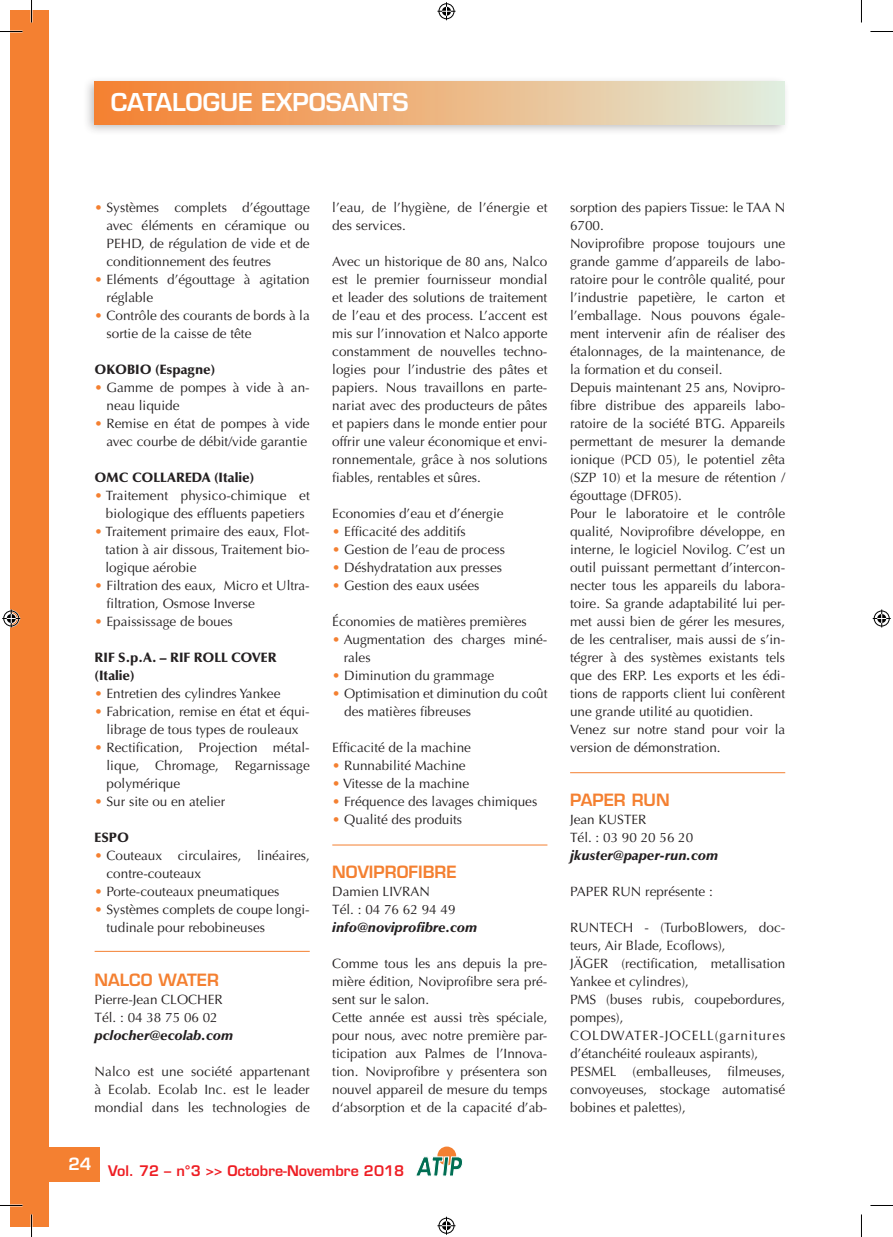
<style>
.page{position:relative;width:893px;height:1237px;background:#fff}
.page>*{position:absolute;margin:0;border:0;box-sizing:border-box;transform-origin:0 0}
.t1{font:600 24px "Eurostile";letter-spacing:-.005em;color:#fff}
.t2{font:600 16.5px "Eurostile";color:#f48031}
.t3{font:600 14.25px "Eurostile";color:#ee1d23}
.t4{font:13.5px/18px "Optima";color:#231f20}
.t5{font:900 13.5px/18px "Optima";color:#231f20}
.t6{font:italic 900 13.5px "Optima";color:#231f20}
.s1{color:#f48031}
</style>
<div class="page">
<div style="left:437px;top:1146px;width:19px;height:19px;background:#f48031;border-radius:50%"></div>
<svg style="left:416px;top:1156px;width:47px;height:20px"></svg>
<div style="left:82px;top:76px;width:707px;height:60px;background:#231f20;opacity:.3"></div>
<div style="left:95px;top:82px;width:688px;height:42px;background:linear-gradient(to right,#f6802e,#e2ecdb)"></div>
<div style="left:10px;top:10px;width:39px;height:1216px;background:#f48031"></div>
<div style="left:32px;top:1147px;width:68px;height:34px;background:#f48031"></div>
<hr style="left:95px;top:951px;width:214px;height:1px;background:#f48031">
<hr style="left:332px;top:844px;width:215px;height:1px;background:#f48031">
<hr style="left:570px;top:772px;width:215px;height:1px;background:#f48031">
<hr style="left:0;top:1204px;width:22px;height:2px;background:#fff">
<svg style="left:0;top:31px;width:22px;height:1px"></svg>
<svg style="left:870px;top:31px;width:22px;height:1px"></svg>
<svg style="left:0;top:1205px;width:22px;height:1px"></svg>
<svg style="left:870px;top:1205px;width:22px;height:1px"></svg>
<svg style="left:31px;top:0;width:1px;height:22px"></svg>
<svg style="left:31px;top:1214px;width:1px;height:23px"></svg>
<svg style="left:437px;top:2px;width:18px;height:18px"></svg>
<svg style="left:437px;top:1216px;width:18px;height:18px"></svg>
<svg style="left:2px;top:609px;width:18px;height:18px"></svg>
<svg style="left:872px;top:609px;width:18px;height:18px"></svg>
<h1 class="t1" style="left:111px;top:87px;width:299px">CATALOGUE EXPOSANTS</h1>
<p class="t4" style="left:106px;top:198px;width:204px;text-align:justify;text-indent:-12px"><span class="s1">•</span> Systèmes complets d’égouttage avec éléments en céramique ou PEHD, de régulation de vide et de conditionnement des feutres</p>
<p class="t4" style="left:106px;top:270px;width:204px;text-indent:-12px"><span class="s1">•</span> Eléments d’égouttage à agitation réglable</p>
<p class="t4" style="left:106px;top:306px;width:204px;text-indent:-12px"><span class="s1">•</span> Contrôle des courants de bords à la sortie de la caisse de tête</p>
<p class="t5" style="left:95px;top:360px;width:122px">OKOBIO (Espagne)</p>
<p class="t4" style="left:106px;top:378px;width:204px;text-indent:-12px"><span class="s1">•</span> Gamme de pompes à vide à an&shy;neau liquide</p>
<p class="t4" style="left:95px;top:414px;width:216px;text-align:right"><span class="s1">•</span> Remise en état de pompes à vide avec courbe de débit/vide garantie</p>
<p class="t5" style="left:95px;top:468px;width:161px">OMC COLLAREDA (Italie)</p>
<p class="t4" style="left:95px;top:486px;width:216px;text-align:center"><span class="s1">•</span> Traitement physico-chimique et biologique des effluents papetiers</p>
<p class="t4" style="left:105px;top:522px;width:206px;text-align:justify;text-indent:-11px"><span class="s1">•</span> Traitement primaire des eaux, Flot&shy;tation à air dissous, Traitement bio&shy;logique aérobie</p>
<p class="t4" style="left:106px;top:576px;width:205px;text-indent:-12px"><span class="s1">•</span> Filtration des eaux, Micro et Ultra&shy;filtration, Osmose Inverse</p>
<p class="t4" style="left:95px;top:612px;width:139px"><span class="s1">•</span> Epaississage de boues</p>
<p class="t5" style="left:95px;top:648px;width:183px">RIF S.p.A. – RIF ROLL COVER (Italie)</p>
<p class="t4" style="left:95px;top:684px;width:187px"><span class="s1">•</span> Entretien des cylindres Yankee</p>
<p class="t4" style="left:95px;top:702px;width:216px;text-align:center"><span class="s1">•</span> Fabrication, remise en état et équi&shy;librage de tous types de rouleaux</p>
<p class="t4" style="left:106px;top:738px;width:205px;text-align:justify;text-indent:-12px"><span class="s1">•</span> Rectification, Projection métal&shy;lique, Chromage, Regarnissage polymérique</p>
<p class="t4" style="left:95px;top:792px;width:132px"><span class="s1">•</span> Sur site ou en atelier</p>
<p class="t5" style="left:95px;top:828px;width:36px">ESPO</p>
<p class="t4" style="left:106px;top:846px;width:205px;text-indent:-12px"><span class="s1">•</span> Couteaux circulaires, linéaires, contre-couteaux</p>
<p class="t4" style="left:95px;top:882px;width:186px"><span class="s1">•</span> Porte-couteaux pneumatiques</p>
<p class="t4" style="left:106px;top:900px;width:204px;text-indent:-12px"><span class="s1">•</span> Systèmes complets de coupe longi&shy;tudinale pour rebobineuses</p>
<p class="t2" style="left:95px;top:969px;width:126px">NALCO WATER</p>
<p class="t4" style="left:95px;top:990px;width:130px">Pierre-Jean CLOCHER<br>Tél. : 04 38 75 06 02</p>
<p class="t6" style="left:95px;top:1027px;width:140px">pclocher@ecolab.com</p>
<p class="t4" style="left:95px;top:1062px;width:216px;text-align:justify">Nalco est une société appartenant à Ecolab. Ecolab Inc. est le leader mondial dans les technologies de</p>
<p class="t4" style="left:332px;top:198px;width:216px">l’eau, de l’hygiène, de l’énergie et des services.</p>
<p class="t4" style="left:332px;top:252px;width:216px;text-align:justify">Avec un historique de 80 ans, Nalco est le premier fournisseur mondial et leader des solutions de traitement de l’eau et des process. L’accent est mis sur l’innovation et Nalco apporte constamment de nouvelles techno&shy;logies pour l’industrie des pâtes et papiers. Nous travaillons en parte&shy;nariat avec des producteurs de pâtes et papiers dans le monde entier pour offrir une valeur économique et envi&shy;ronnementale, grâce à nos solutions fiables, rentables et sûres.</p>
<p class="t4" style="left:332px;top:504px;width:173px">Economies d’eau et d’énergie</p>
<p class="t4" style="left:332px;top:522px;width:135px"><span class="s1">•</span> Efficacité des additifs</p>
<p class="t4" style="left:332px;top:540px;width:174px"><span class="s1">•</span> Gestion de l’eau de process</p>
<p class="t4" style="left:332px;top:558px;width:171px"><span class="s1">•</span> Déshydratation aux presses</p>
<p class="t4" style="left:332px;top:576px;width:148px"><span class="s1">•</span> Gestion des eaux usées</p>
<p class="t4" style="left:332px;top:612px;width:196px">Économies de matières premières</p>
<p class="t4" style="left:343px;top:630px;width:205px;text-indent:-11px"><span class="s1">•</span> Augmentation des charges miné&shy;rales</p>
<p class="t4" style="left:332px;top:666px;width:163px"><span class="s1">•</span> Diminution du grammage</p>
<p class="t4" style="left:344px;top:684px;width:205px;text-indent:-12px"><span class="s1">•</span> Optimisation et diminution du coût des matières fibreuses</p>
<p class="t4" style="left:332px;top:738px;width:140px">Efficacité de la machine</p>
<p class="t4" style="left:332px;top:756px;width:135px"><span class="s1">•</span> Runnabilité Machine</p>
<p class="t4" style="left:332px;top:774px;width:138px"><span class="s1">•</span> Vitesse de la machine</p>
<p class="t4" style="left:332px;top:792px;width:206px"><span class="s1">•</span> Fréquence des lavages chimiques</p>
<p class="t4" style="left:332px;top:810px;width:131px"><span class="s1">•</span> Qualité des produits</p>
<p class="t2" style="left:332px;top:861px;width:126px">NOVIPROFIBRE</p>
<p class="t4" style="left:332px;top:882px;width:125px">Damien LIVRAN<br>Tél. : 04 76 62 94 49</p>
<p class="t6" style="left:332px;top:919px;width:146px">info@noviprofibre.com</p>
<p class="t4" style="left:332px;top:954px;width:216px">Comme tous les ans depuis la pre&shy;mière édition, Noviprofibre sera pré&shy;sent sur le salon.<br>Cette année est aussi très spéciale, pour nous, avec notre première par&shy;ticipation aux Palmes de l’Innova&shy;tion. Noviprofibre y présentera son nouvel appareil de mesure du temps d‘absorption et de la capacité d’ab-</p>
<p class="t3" style="left:68px;top:1161px;width:337px"><sup>24</sup> Vol. 72 – n°3 &gt;&gt; Octobre-Novembre 2018</p>
<p class="t3" style="left:139px;top:1161px;width:245px">65 - n°3 &gt;&gt; Août-Septembre 2011</p>
<p class="t4" style="left:570px;top:198px;width:216px">sorption des papiers Tissue: le TAA N 6700.<br>Noviprofibre propose toujours une grande gamme d’appareils de labo&shy;ratoire pour le contrôle qualité, pour l’industrie papetière, le carton et l’emballage. Nous pouvons égale&shy;ment intervenir afin de réaliser des étalonnages, de la maintenance, de la formation et du conseil.<br>Depuis maintenant 25 ans, Novipro&shy;fibre distribue des appareils labo&shy;ratoire de la société BTG. Appareils permettant de mesurer la demande ionique (PCD 05), le potentiel zêta (SZP 10) et la mesure de rétention / égouttage (DFR05).<br>Pour le laboratoire et le contrôle qualité, Noviprofibre développe, en interne, le logiciel Novilog. C’est un outil puissant permettant d’intercon&shy;necter tous les appareils du labora&shy;toire. Sa grande adaptabilité lui per&shy;met aussi bien de gérer les mesures, de les centraliser, mais aussi de s’in&shy;tégrer à des systèmes existants tels que des ERP. Les exports et les édi&shy;tions de rapports client lui confèrent une grande utilité au quotidien.<br>Venez sur notre stand pour voir la version de démonstration.</p>
<p class="t2" style="left:570px;top:789px;width:101px">PAPER RUN</p>
<p class="t4" style="left:570px;top:810px;width:125px">Jean KUSTER<br>Tél. : 03 90 20 56 20</p>
<p class="t6" style="left:570px;top:847px;width:149px">jkuster@paper-run.com</p>
<p class="t4" style="left:570px;top:882px;width:144px">PAPER RUN représente :</p>
<p class="t4" style="left:570px;top:918px;width:216px">RUNTECH - (TurboBlowers, doc&shy;teurs, Air Blade, Ecoflows),<br>JÄGER (rectification, metallisation<br>Yankee et cylindres),<br>PMS (buses rubis, coupebordures, pompes),<br>COLDWATER-JOCELL(garnitures d’étanchéité rouleaux aspirants),<br>PESMEL (emballeuses, filmeuses, convoyeuses, stockage automatisé bobines et palettes),</p>
</div>
